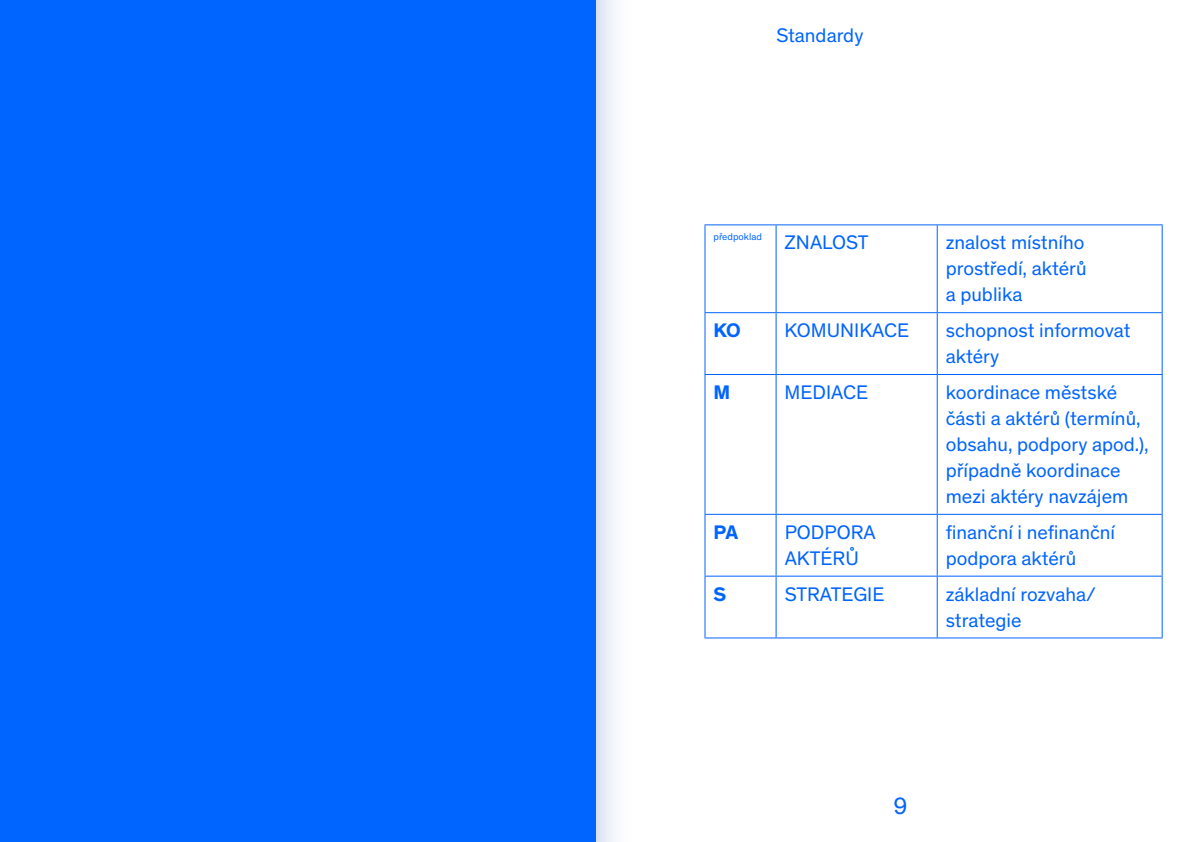
<style>
.page{position:relative;width:1191px;height:842px;background:#fff}
.page>*{position:absolute;margin:0;border:0;box-sizing:border-box;transform-origin:0 0}
.t1{font:24px "Theinhardt";color:#0064ff}
.t2{font:20px/26px "Theinhardt";color:#0064ff}
.t3{font:700 20px "Theinhardt";color:#0064ff}
.t4{font:10px "Theinhardt";color:#0064ff}
</style>
<div class="page">
<div style="left:595px;top:0;width:53px;height:842px;background:linear-gradient(to right,#e3e6f4,#fff)"></div>
<div style="left:0;top:0;width:595px;height:842px;background:#0064ff"></div>
<hr style="left:704px;top:225px;width:1px;height:87px;background:#0064ff">
<hr style="left:704px;top:224px;width:72px;height:1px;background:#0064ff">
<hr style="left:775px;top:225px;width:1px;height:87px;background:#0064ff">
<hr style="left:776px;top:224px;width:161px;height:1px;background:#0064ff">
<hr style="left:936px;top:225px;width:1px;height:87px;background:#0064ff">
<hr style="left:937px;top:224px;width:225px;height:1px;background:#0064ff">
<hr style="left:1161px;top:225px;width:1px;height:87px;background:#0064ff">
<hr style="left:704px;top:313px;width:1px;height:61px;background:#0064ff">
<hr style="left:704px;top:375px;width:1px;height:139px;background:#0064ff">
<hr style="left:704px;top:515px;width:1px;height:61px;background:#0064ff">
<hr style="left:704px;top:312px;width:72px;height:1px;background:#0064ff">
<hr style="left:704px;top:374px;width:72px;height:1px;background:#0064ff">
<hr style="left:704px;top:514px;width:72px;height:1px;background:#0064ff">
<hr style="left:775px;top:313px;width:1px;height:61px;background:#0064ff">
<hr style="left:775px;top:375px;width:1px;height:139px;background:#0064ff">
<hr style="left:775px;top:515px;width:1px;height:61px;background:#0064ff">
<hr style="left:776px;top:312px;width:161px;height:1px;background:#0064ff">
<hr style="left:776px;top:374px;width:161px;height:1px;background:#0064ff">
<hr style="left:776px;top:514px;width:161px;height:1px;background:#0064ff">
<hr style="left:936px;top:313px;width:1px;height:61px;background:#0064ff">
<hr style="left:936px;top:375px;width:1px;height:139px;background:#0064ff">
<hr style="left:936px;top:515px;width:1px;height:61px;background:#0064ff">
<hr style="left:937px;top:312px;width:225px;height:1px;background:#0064ff">
<hr style="left:1161px;top:313px;width:1px;height:61px;background:#0064ff">
<hr style="left:1161px;top:375px;width:1px;height:139px;background:#0064ff">
<hr style="left:1161px;top:515px;width:1px;height:61px;background:#0064ff">
<hr style="left:937px;top:374px;width:225px;height:1px;background:#0064ff">
<hr style="left:937px;top:514px;width:225px;height:1px;background:#0064ff">
<hr style="left:704px;top:577px;width:1px;height:60px;background:#0064ff">
<hr style="left:704px;top:576px;width:72px;height:1px;background:#0064ff">
<hr style="left:704px;top:637px;width:72px;height:1px;background:#0064ff">
<hr style="left:775px;top:577px;width:1px;height:60px;background:#0064ff">
<hr style="left:776px;top:576px;width:161px;height:1px;background:#0064ff">
<hr style="left:776px;top:637px;width:161px;height:1px;background:#0064ff">
<hr style="left:936px;top:577px;width:1px;height:60px;background:#0064ff">
<hr style="left:937px;top:576px;width:225px;height:1px;background:#0064ff">
<hr style="left:1161px;top:577px;width:1px;height:60px;background:#0064ff">
<hr style="left:937px;top:637px;width:225px;height:1px;background:#0064ff">
<p class="t2" style="left:776px;top:22px;width:89px">Standardy</p>
<p class="t4" style="left:713px;top:230px;width:50px">předpoklad</p>
<p class="t2" style="left:784px;top:229px;width:85px">ZNALOST</p>
<p class="t2" style="left:945px;top:229px;width:142px;text-align:justify">znalost místního prostředí, aktérů a publika</p>
<p class="t3" style="left:713px;top:316px;width:27px">KO</p>
<p class="t2" style="left:784px;top:316px;width:126px">KOMUNIKACE</p>
<p class="t2" style="left:945px;top:316px;width:186px">schopnost informovat aktéry</p>
<p class="t3" style="left:713px;top:377px;width:18px">M</p>
<p class="t2" style="left:784px;top:378px;width:85px">MEDIACE</p>
<p class="t2" style="left:945px;top:378px;width:204px">koordinace městské části a aktérů (termínů, obsahu, podpory apod.), případně koordinace mezi aktéry navzájem</p>
<p class="t3" style="left:713px;top:517px;width:26px">PA</p>
<p class="t2" style="left:784px;top:518px;width:93px">PODPORA<br>AKTÉRŮ</p>
<p class="t2" style="left:945px;top:518px;width:171px">finanční i nefinanční podpora aktérů</p>
<p class="t3" style="left:713px;top:579px;width:14px">S</p>
<p class="t2" style="left:784px;top:580px;width:101px">STRATEGIE</p>
<p class="t2" style="left:945px;top:580px;width:151px">základní rozvaha/ strategie</p>
<p class="t1" style="left:893px;top:789px;width:15px">9</p>
</div>
